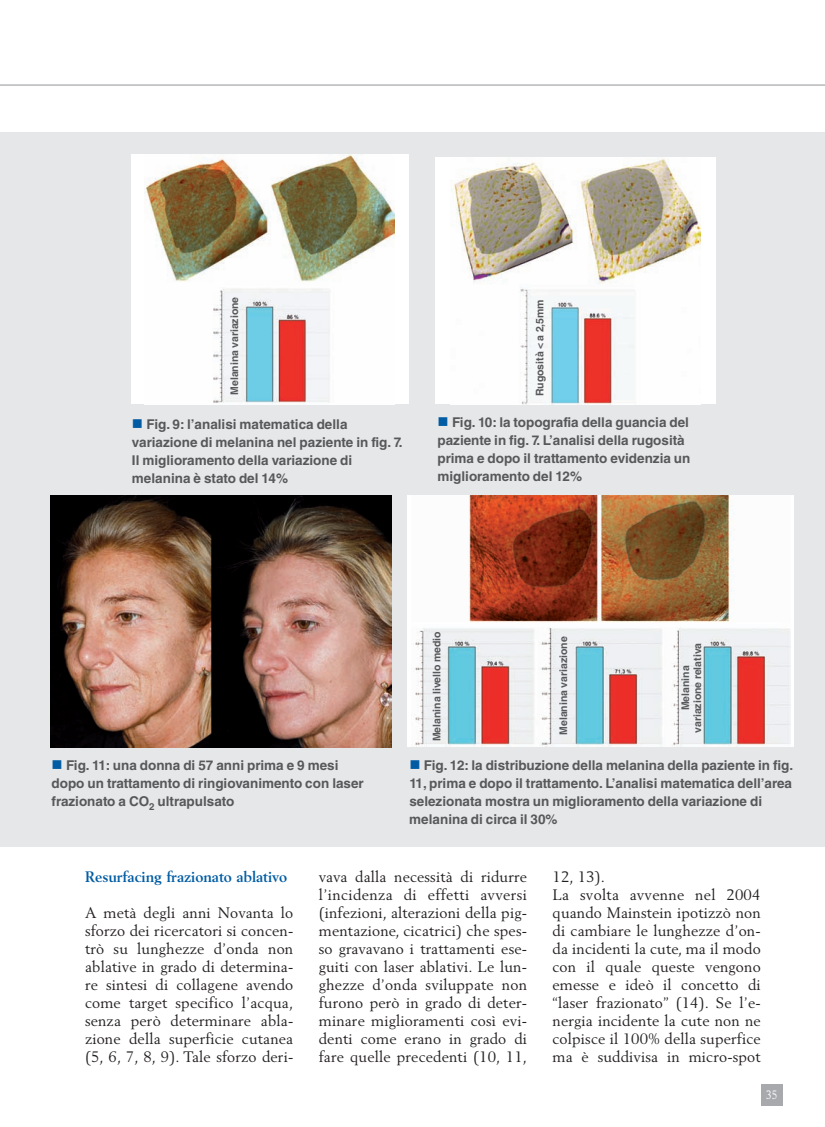
<style>
.page{position:relative;width:825px;height:1127px;background:#fff}
.page>*{position:absolute;margin:0;border:0;box-sizing:border-box;transform-origin:0 0}
.t1{font:15px/18px "Berling";letter-spacing:.01em;color:#231f20;text-align:justify}
.t2{font:700 15px "Berling";letter-spacing:-.005em;color:#015ca3}
.t3{font:700 13.5px/18px "Helvetica LT Std";color:#57585a}
.t4{font:12px "Berling";color:#fff;scale:.85 1}
.t5{font:700 10.5px/12px "Helvetica LT Std";color:#57585a;text-align:center}
.s1{color:#015ca3}
</style>
<div class="page">
<div style="left:761px;top:1084px;width:21px;height:22px;background:#a8a9ad"></div>
<hr style="left:0;top:85px;width:825px;height:1px;background:#939598">
<div style="left:0;top:132px;width:825px;height:714px;background:#e6e7e9"></div>
<div style="left:131px;top:155px;width:277px;height:249px;background:#fff"></div>
<img style="left:145px;top:155px;width:250px;height:249px">
<div style="left:435px;top:158px;width:280px;height:246px;background:#fff"></div>
<img style="left:453px;top:158px;width:247px;height:246px">
<img style="left:50px;top:495px;width:342px;height:252px">
<div style="left:407px;top:495px;width:387px;height:252px;background:#fff"></div>
<img style="left:411px;top:495px;width:379px;height:252px">
<p class="t5" style="left:229px;top:395px;width:100px;rotate:-90deg">Melanina variazione</p>
<p class="t5" style="left:535px;top:396px;width:98px;rotate:-90deg">Rugosità &lt; a 2,5mm</p>
<p class="t3" style="left:132px;top:416px;width:272px"><span class="s1">■</span> Fig. 9: l’analisi matematica della variazione di melanina nel paziente in fig. 7.<br>Il miglioramento della variazione di melanina è stato del 14%</p>
<p class="t3" style="left:437px;top:415px;width:254px"><span class="s1">■</span> Fig. 10: la topografia della guancia del paziente in fig. 7. L’analisi della rugosità prima e dopo il trattamento evidenzia un miglioramento del 12%</p>
<p class="t5" style="left:432px;top:741px;width:112px;rotate:-90deg">Melanina livello medio</p>
<p class="t5" style="left:558px;top:735px;width:100px;rotate:-90deg">Melanina variazione</p>
<p class="t5" style="left:680px;top:733px;width:91px;rotate:-90deg">Melanina variazione relativa</p>
<p class="t3" style="left:52px;top:758px;width:314px"><span class="s1">■</span> Fig. 11: una donna di 57 anni prima e 9 mesi dopo un trattamento di ringiovanimento con laser frazionato a CO<sub>2</sub> ultrapulsato</p>
<p class="t3" style="left:409px;top:757px;width:385px"><span class="s1">■</span> Fig. 12: la distribuzione della melanina della paziente in fig.<br>11, prima e dopo il trattamento. L’analisi matematica dell’area selezionata mostra un miglioramento della variazione di melanina di circa il 30%</p>
<p class="t2" style="left:85px;top:871px;width:204px">Resurfacing frazionato ablativo</p>
<p class="t1" style="left:85px;top:905px;width:210px">A metà degli anni Novanta lo sforzo dei ricercatori si concen&shy;trò su lunghezze d’onda non ablative in grado di determina&shy;re sintesi di collagene avendo come target specifico l’acqua, senza però determinare abla&shy;zione della superficie cutanea (5, 6, 7, 8, 9). Tale sforzo deri-</p>
<p class="t1" style="left:319px;top:869px;width:210px">vava dalla necessità di ridurre l’incidenza di effetti avversi (infezioni, alterazioni della pig&shy;mentazione, cicatrici) che spes&shy;so gravavano i trattamenti ese&shy;guiti con laser ablativi. Le lun&shy;ghezze d’onda sviluppate non furono però in grado di deter&shy;minare miglioramenti così evi&shy;denti come erano in grado di fare quelle precedenti (10, 11,</p>
<p class="t1" style="left:552px;top:869px;width:210px;text-align:left">12, 13).<br>La svolta avvenne nel 2004 quando Mainstein ipotizzò non di cambiare le lunghezze d’on&shy;da incidenti la cute, ma il modo con il quale queste vengono emesse e ideò il concetto di “laser frazionato” (14). Se l’e&shy;nergia incidente la cute non ne colpisce il 100% della superfice ma è suddivisa in micro-spot</p>
<p class="t4" style="left:766px;top:1090px;width:15px">35</p>
</div>
